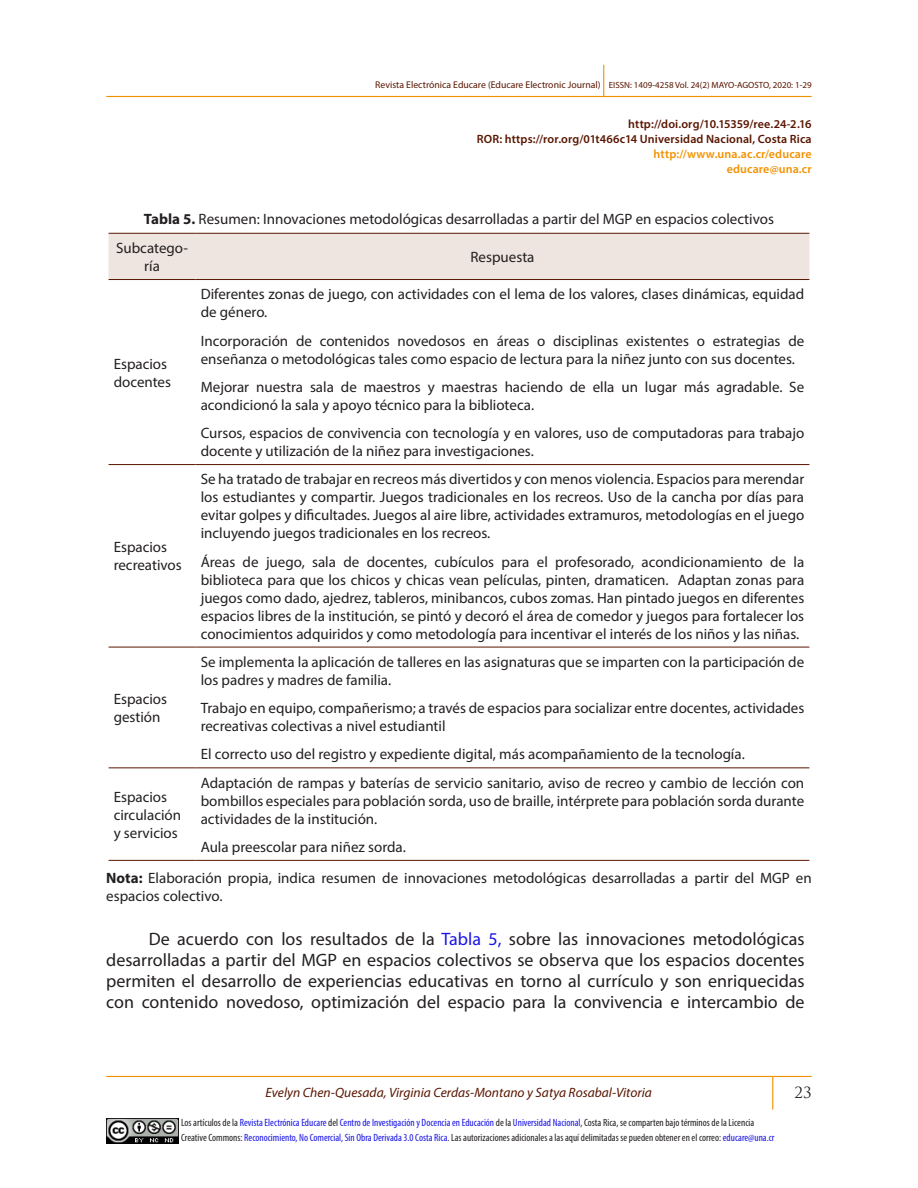
<style>
.page{position:relative;width:918px;height:1188px;background:#fff}
.page>*{position:absolute;margin:0;border:0;box-sizing:border-box;transform-origin:0 0}
.t1{font:18px/21px "Myriad Pro";color:#231f20;text-align:justify}
.t2{font:15px/18px "Myriad Pro";color:#231f20}
.t3{font:15px "Trajan Pro";color:#231f20}
.t4{font:italic 13.5px "Myriad Pro";color:#591600}
.t5{font:600 12px/15px "Myriad Pro";letter-spacing:.01em;color:#591600;text-align:right}
.t6{font:600 12px/15px "Myriad Pro";letter-spacing:.01em;color:#f29100;text-align:right}
.t7{font:condensed 10.5px/15px "Myriad Pro";color:#231f20}
.t8{font:9.75px "Myriad Pro";color:#591600}
.s1{font-size:9px}
.s2{font-weight:700}
.s3{color:#1a15e5}
</style>
<div class="page">
<hr style="left:106px;top:1076px;width:706px;height:1px;background:#f29100">
<hr style="left:772px;top:1077px;width:1px;height:33px;background:#f29100">
<img style="left:106px;top:1118px;width:73px;height:26px">
<hr style="left:106px;top:96px;width:706px;height:1px;background:#f29100">
<hr style="left:603px;top:65px;width:1px;height:32px;background:#f29100">
<div style="left:109px;top:234px;width:700px;height:45px;background:#eee5e0"></div>
<hr style="left:109px;top:233px;width:87px;height:1px;background:#591600">
<hr style="left:196px;top:233px;width:613px;height:1px;background:#591600">
<hr style="left:109px;top:279px;width:87px;height:1px;background:#591600">
<hr style="left:196px;top:279px;width:613px;height:1px;background:#591600">
<hr style="left:109px;top:464px;width:87px;height:1px;background:#591600">
<hr style="left:196px;top:464px;width:613px;height:1px;background:#591600">
<hr style="left:109px;top:647px;width:87px;height:1px;background:#591600">
<hr style="left:196px;top:647px;width:613px;height:1px;background:#591600">
<hr style="left:109px;top:767px;width:87px;height:1px;background:#591600">
<hr style="left:196px;top:767px;width:613px;height:1px;background:#591600">
<hr style="left:109px;top:860px;width:87px;height:1px;background:#591600">
<hr style="left:196px;top:860px;width:613px;height:1px;background:#591600">
<p class="t8" style="left:375px;top:78px;width:438px">Revista Electrónica Educare (Educare Electronic Journal) <span class="s1">EISSN: 1409-4258 Vol. 24(2) MAYO-AGOSTO, 2020: 1-29</span></p>
<p class="t5" style="left:477px;top:116px;width:336px">http://doi.org/10.15359/ree.24-2.16<br>ROR: https://ror.org/01t466c14 Universidad Nacional, Costa Rica</p>
<p class="t6" style="left:654px;top:146px;width:160px">http://www.una.ac.cr/educare educare@una.cr</p>
<p class="t2" style="left:144px;top:210px;width:632px"><span class="s2">Tabla 5.</span> Resumen: Innovaciones metodológicas desarrolladas a partir del MGP en espacios colectivos</p>
<p class="t2" style="left:116px;top:239px;width:73px;text-align:center">Subcatego&shy;ría</p>
<p class="t2" style="left:471px;top:248px;width:66px">Respuesta</p>
<p class="t2" style="left:114px;top:354px;width:59px">Espacios docentes</p>
<p class="t2" style="left:114px;top:538px;width:70px">Espacios recreativos</p>
<p class="t2" style="left:114px;top:690px;width:55px">Espacios gestión</p>
<p class="t2" style="left:201px;top:285px;width:605px">Diferentes zonas de juego, con actividades con el lema de los valores, clases dinámicas, equidad de género.</p>
<p class="t2" style="left:201px;top:331px;width:605px">Incorporación de contenidos novedosos en áreas o disciplinas existentes o estrategias de enseñanza o metodológicas tales como espacio de lectura para la niñez junto con sus docentes.</p>
<p class="t2" style="left:201px;top:378px;width:605px">Mejorar nuestra sala de maestros y maestras haciendo de ella un lugar más agradable. Se acondicionó la sala y apoyo técnico para la biblioteca.</p>
<p class="t2" style="left:201px;top:424px;width:605px">Cursos, espacios de convivencia con tecnología y en valores, uso de computadoras para trabajo docente y utilización de la niñez para investigaciones.</p>
<p class="t2" style="left:201px;top:470px;width:605px;text-align:justify">Se ha tratado de trabajar en recreos más divertidos y con menos violencia. Espacios para merendar los estudiantes y compartir. Juegos tradicionales en los recreos. Uso de la cancha por días para evitar golpes y dificultades. Juegos al aire libre, actividades extramuros, metodologías en el juego incluyendo juegos tradicionales en los recreos.</p>
<p class="t2" style="left:201px;top:552px;width:605px;text-align:justify">Áreas de juego, sala de docentes, cubículos para el profesorado, acondicionamiento de la biblioteca para que los chicos y chicas vean películas, pinten, dramaticen. Adaptan zonas para juegos como dado, ajedrez, tableros, minibancos, cubos zomas. Han pintado juegos en diferentes espacios libres de la institución, se pintó y decoró el área de comedor y juegos para fortalecer los conocimientos adquiridos y como metodología para incentivar el interés de los niños y las niñas.</p>
<p class="t2" style="left:201px;top:653px;width:605px">Se implementa la aplicación de talleres en las asignaturas que se imparten con la participación de los padres y madres de familia.</p>
<p class="t2" style="left:201px;top:699px;width:605px">Trabajo en equipo, compañerismo; a través de espacios para socializar entre docentes, actividades recreativas colectivas a nivel estudiantil</p>
<p class="t2" style="left:201px;top:745px;width:546px">El correcto uso del registro y expediente digital, más acompañamiento de la tecnología.</p>
<p class="t2" style="left:201px;top:773px;width:605px;text-align:justify">Adaptación de rampas y baterías de servicio sanitario, aviso de recreo y cambio de lección con bombillos especiales para población sorda, uso de braille, intérprete para población sorda durante actividades de la institución.</p>
<p class="t2" style="left:201px;top:838px;width:207px">Aula preescolar para niñez sorda.</p>
<p class="t2" style="left:106px;top:869px;width:707px"><span class="s2">Nota:</span> Elaboración propia, indica resumen de innovaciones metodológicas desarrolladas a partir del MGP en espacios colectivo.</p>
<p class="t1" style="left:106px;top:928px;width:700px;text-indent:43px">De acuerdo con los resultados de la <span class="s3">Tabla 5,</span> sobre las innovaciones metodológicas desarrolladas a partir del MGP en espacios colectivos se observa que los espacios docentes permiten el desarrollo de experiencias educativas en torno al currículo y son enriquecidas con contenido novedoso, optimización del espacio para la convivencia e intercambio de</p>
<p class="t2" style="left:114px;top:787px;width:69px">Espacios circulación y servicios</p>
<p class="t4" style="left:266px;top:1084px;width:388px">Evelyn Chen-Quesada, Virginia Cerdas-Montano y Satya Rosabal-Vitoria</p>
<p class="t3" style="left:795px;top:1083px;width:19px">23</p>
<p class="t7" style="left:181px;top:1115px;width:595px">Los artículos de la <span class="s3">Revista Electrónica Educare</span> del <span class="s3">Centro de Investigación y Docencia en Educación</span> de la <span class="s3">Universidad Nacional</span>, Costa Rica, se comparten bajo términos de la Licencia<br>Creative Commons: <span class="s3">Reconocimiento, No Comercial, Sin Obra Derivada 3.0 Costa Rica</span>. Las autorizaciones adicionales a las aquí delimitadas se pueden obtener en el correo: <span class="s3">educare@una.cr</span></p>
</div>
